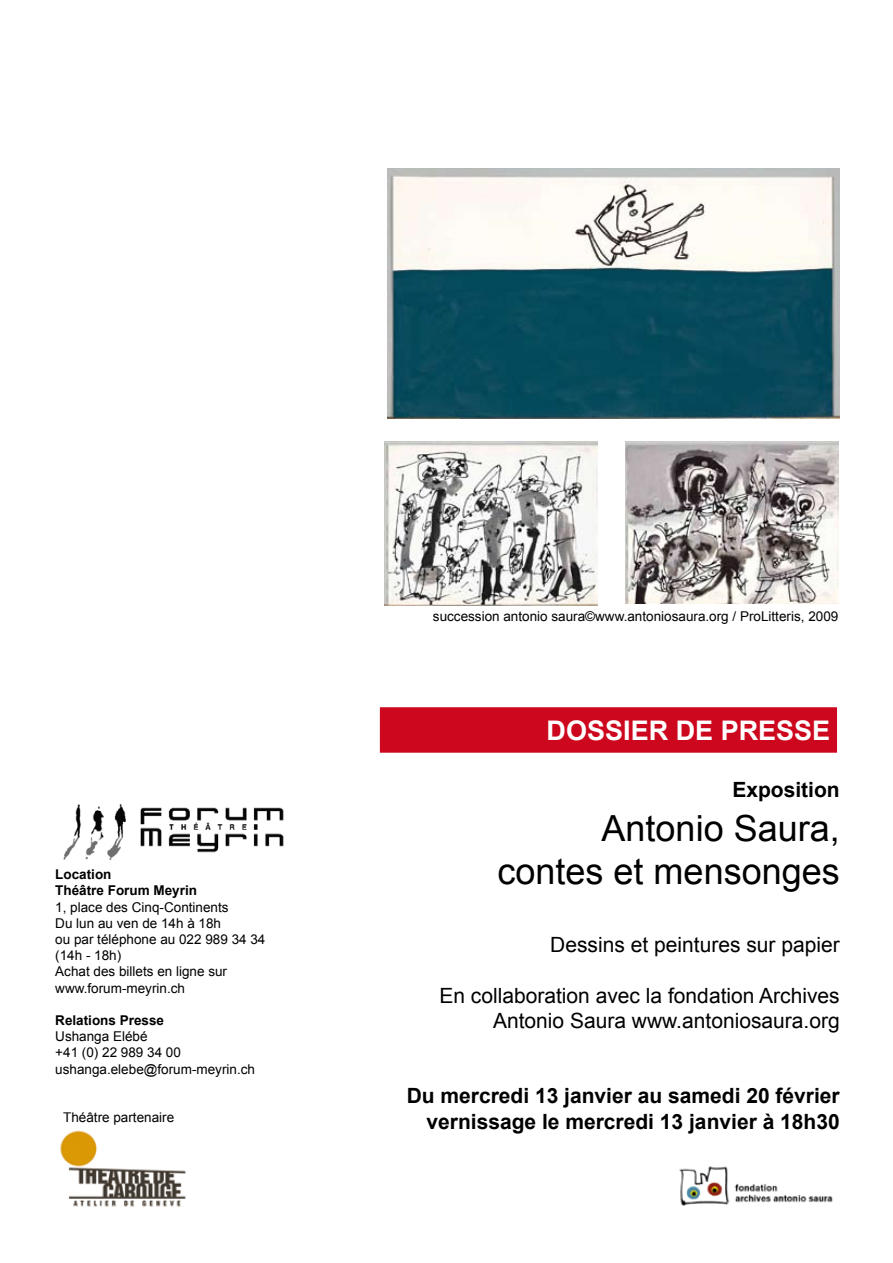
<style>
.page{position:relative;width:893px;height:1263px;background:#fff}
.page>*{position:absolute;margin:0;border:0;box-sizing:border-box;transform-origin:0 0}
.t1{font:36px/43.2px "Arial";color:#000;text-align:right}
.t2{font:700 27px "Arial";color:#fff}
.t3{font:21px/25.2px "Arial";color:#000;text-align:right}
.t4{font:700 21px/25.2px "Arial";color:#000;text-align:right}
.t5{font:13.5px/16.2px "Arial";color:#000}
.t6{font:700 13.5px/16.2px "Arial";color:#000}
</style>
<div class="page">
<div style="left:380px;top:707px;width:457px;height:46px;background:#cd071e;border:2px solid #cd071e"></div>
<img style="left:63px;top:803px;width:221px;height:57px">
<img style="left:60px;top:1130px;width:126px;height:77px">
<img style="left:679px;top:1166px;width:154px;height:40px">
<img style="left:387px;top:169px;width:452px;height:250px">
<img style="left:384px;top:441px;width:213px;height:165px">
<img style="left:625px;top:441px;width:213px;height:162px">
<p class="t6" style="left:55px;top:867px;width:143px">Location<br>Théâtre Forum Meyrin</p>
<p class="t5" style="left:55px;top:899px;width:212px">1, place des Cinq-Continents<br>Du lun au ven de 14h à 18h<br>ou par téléphone au 022 989 34 34 (14h - 18h)<br>Achat des billets en ligne sur www.forum-meyrin.ch</p>
<p class="t6" style="left:55px;top:1012px;width:110px">Relations Presse</p>
<p class="t5" style="left:55px;top:1028px;width:201px">Ushanga Elébé<br>+41 (0) 22 989 34 00 ushanga.elebe@forum-meyrin.ch</p>
<p class="t5" style="left:63px;top:1109px;width:113px">Théâtre partenaire</p>
<p class="t5" style="left:433px;top:608px;width:407px">succession antonio saura©www.antoniosaura.org / ProLitteris, 2009</p>
<h2 class="t2" style="left:547px;top:713px;width:285px">DOSSIER DE PRESSE</h2>
<h3 class="t4" style="left:732px;top:778px;width:109px">Exposition</h3>
<h1 class="t1" style="left:498px;top:807px;width:344px">Antonio Saura, contes et mensonges</h1>
<h3 class="t3" style="left:550px;top:932px;width:291px">Dessins et peintures sur papier</h3>
<h3 class="t3" style="left:439px;top:983px;width:402px">En collaboration avec la fondation Archives<br>Antonio Saura www.antoniosaura.org</h3>
<h3 class="t4" style="left:407px;top:1084px;width:435px">Du mercredi 13 janvier au samedi 20 février vernissage le mercredi 13 janvier à 18h30</h3>
</div>
